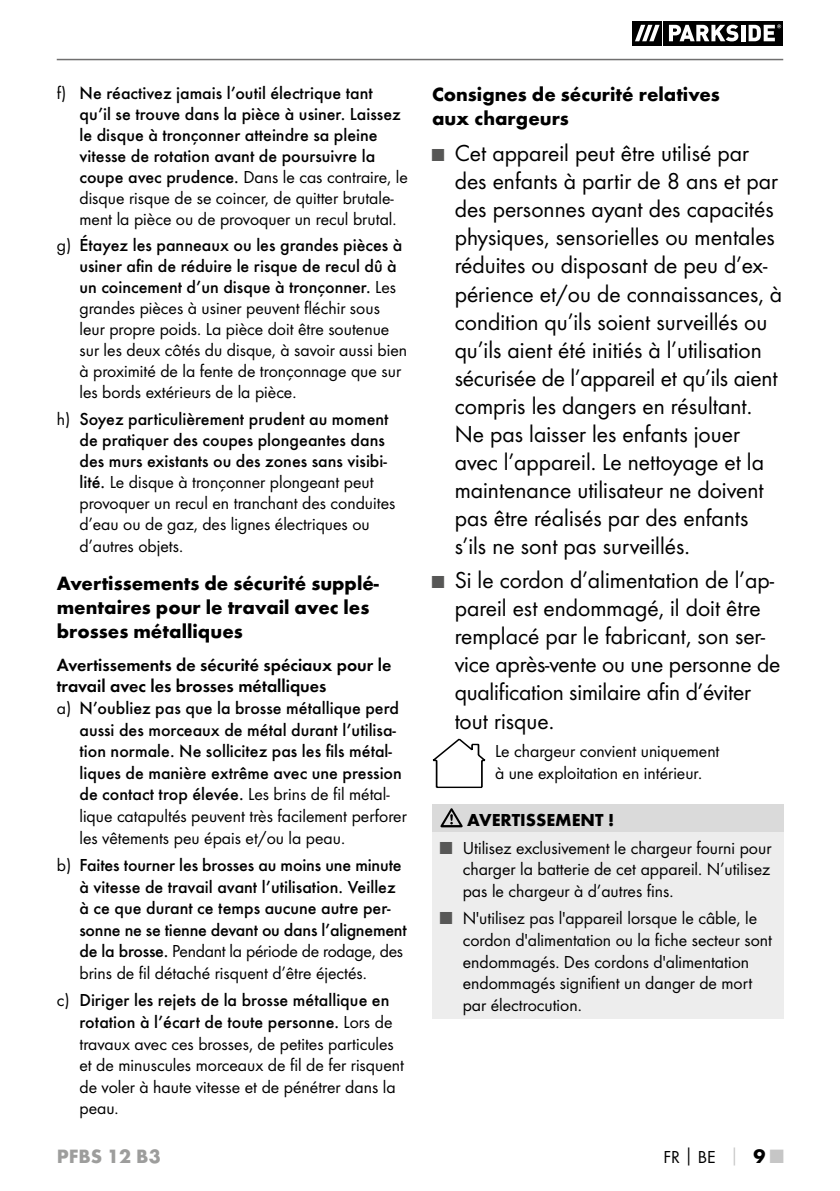
<style>
.page{position:relative;width:840px;height:1191px;background:#fff}
.page>*{position:absolute;margin:0;border:0;box-sizing:border-box;transform-origin:0 0}
.t1{font:24px/28px "Futura Boo";color:#000}
.t2{font:700 20px/24px "Futura";color:#000}
.t3{font:700 20px "Futura";color:#9d9d9c}
.t4{font:18px/21.6px "Futura Boo";color:#000}
.t5{font:500 18px/21.6px "Futura";color:#000}
.t6{font:18px/21.6px "Futura Dem";color:#000}
.t7{font:700 18px "Futura";color:#000}
.s1{font-family:"Futura Boo";font-weight:400}
.s2{font-family:"Futura";font-weight:500}
.s3{font-size:18px;color:#575756}
.s4{color:#575756}
.s5{font-family:"Futura";font-weight:700}
.s6{font-family:"Futura";font-weight:700;color:#c6c6c6}
.s7{font-family:"Futura";font-weight:700;font-size:20px}
.s8{font-family:"Futura";font-weight:700;font-size:20px;color:#c6c6c6}
</style>
<div class="page">
<hr style="left:57px;top:59px;width:725px;height:1px;background:#706f6f">
<svg style="left:661px;top:21px;width:1px;height:24px"></svg>
<svg style="left:632px;top:21px;width:29px;height:24px"></svg>
<svg style="left:663px;top:21px;width:119px;height:24px"></svg>
<svg style="left:634px;top:25px;width:25px;height:16px"></svg>
<svg style="left:668px;top:25px;width:70px;height:16px"></svg>
<svg style="left:740px;top:25px;width:4px;height:16px"></svg>
<svg style="left:748px;top:24px;width:32px;height:17px"></svg>
<svg style="left:432px;top:738px;width:54px;height:50px"></svg>
<div style="left:432px;top:804px;width:350px;height:28px;background:#dadada"></div>
<div style="left:432px;top:832px;width:350px;height:186px;background:#ededed"></div>
<svg style="left:440px;top:808px;width:22px;height:19px"></svg>
<p class="t5" style="left:79px;top:82px;width:322px;line-height:21px;text-indent:-23px"><span class="s1">f)</span> Ne réactivez jamais l’outil électrique tant qu’il se trouve dans la pièce à usiner. Laissez le disque à tronçonner atteindre sa pleine vitesse de rotation avant de poursuivre la</p>
<p class="t4" style="left:79px;top:166px;width:330px;line-height:21px"><span class="s2">coupe avec prudence.</span> Dans le cas contraire, le disque risque de se coincer, de quitter brutale&shy;ment la pièce ou de provoquer un recul brutal.</p>
<p class="t5" style="left:79px;top:235px;width:324px;line-height:21px;text-indent:-23px"><span class="s1">g)</span> Étayez les panneaux ou les grandes pièces à usiner afin de réduire le risque de recul dû à un coincement d’un disque à tronçonner. <span class="s1">Les</span></p>
<p class="t4" style="left:79px;top:298px;width:329px;line-height:21px">grandes pièces à usiner peuvent fléchir sous leur propre poids. La pièce doit être soutenue sur les deux côtés du disque, à savoir aussi bien à proximité de la fente de tronçonnage que sur les bords extérieurs de la pièce.</p>
<p class="t5" style="left:79px;top:408px;width:310px;line-height:21px;text-indent:-23px"><span class="s1">h)</span> Soyez particulièrement prudent au moment de pratiquer des coupes plongeantes dans des murs existants ou des zones sans visibi-</p>
<p class="t4" style="left:79px;top:471px;width:317px"><span class="s2">lité.</span> Le disque à tronçonner plongeant peut provoquer un recul en tranchant des conduites d’eau ou de gaz, des lignes électriques ou d’autres objets.</p>
<p class="t2" style="left:57px;top:571px;width:323px">Avertissements de sécurité supplé&shy;mentaires pour le travail avec les brosses métalliques</p>
<p class="t6" style="left:57px;top:654px;width:336px">Avertissements de sécurité spéciaux pour le travail avec les brosses métalliques</p>
<p class="t5" style="left:79px;top:697px;width:324px;text-indent:-23px"><span class="s1">a)</span> N’oubliez pas que la brosse métallique perd aussi des morceaux de métal durant l’utilisa&shy;tion normale. Ne sollicitez pas les fils métal&shy;liques de manière extrême avec une pression de contact trop élevée. <span class="s1">Les brins de fil métal-</span></p>
<p class="t4" style="left:79px;top:805px;width:328px">lique catapultés peuvent très facilement perforer les vêtements peu épais et/ou la peau.</p>
<p class="t5" style="left:79px;top:854px;width:328px;text-indent:-23px"><span class="s1">b)</span> Faites tourner les brosses au moins une minute à vitesse de travail avant l’utilisation. Veillez à ce que durant ce temps aucune autre per&shy;sonne ne se tienne devant ou dans l’alignement</p>
<p class="t4" style="left:79px;top:940px;width:325px"><span class="s2">de la brosse.</span> Pendant la période de rodage, des brins de fil détaché risquent d’être éjectés.</p>
<p class="t5" style="left:57px;top:989px;width:337px;text-align:right"><span class="s1">c)</span> Diriger les rejets de la brosse métallique en rotation à l’écart de toute personne. <span class="s1">Lors de</span></p>
<p class="t4" style="left:79px;top:1032px;width:326px">travaux avec ces brosses, de petites particules et de minuscules morceaux de fil de fer risquent de voler à haute vitesse et de pénétrer dans la peau.</p>
<p class="t2" style="left:432px;top:82px;width:289px">Consignes de sécurité relatives aux chargeurs</p>
<p class="t1" style="left:454px;top:139px;width:329px;text-indent:-23px"><span class="s3">■</span> Cet appareil peut être utilisé par des enfants à partir de 8 ans et par des personnes ayant des capacités physiques, sensorielles ou mentales réduites ou disposant de peu d’ex&shy;périence et/ou de connaissances, à condition qu’ils soient surveillés ou qu’ils aient été initiés à l’utilisation sécurisée de l’appareil et qu’ils aient compris les dangers en résultant.<br>Ne pas laisser les enfants jouer avec l’appareil. Le nettoyage et la maintenance utilisateur ne doivent pas être réalisés par des enfants s’ils ne sont pas surveillés.</p>
<h1 class="t1" style="left:454px;top:566px;width:327px;text-indent:-23px"><span class="s3">■</span> Si le cordon d’alimentation de l’ap&shy;pareil est endommagé, il doit être remplacé par le fabricant, son ser&shy;vice après-vente ou une personne de qualification similaire afin d’éviter tout risque.</h1>
<p class="t4" style="left:494px;top:740px;width:226px">Le chargeur convient uniquement à une exploitation en intérieur.</p>
<p class="t7" style="left:467px;top:808px;width:148px">AVERTISSEMENT !</p>
<p class="t4" style="left:462px;top:837px;width:310px;text-align:justify;text-indent:-23px"><span class="s4">■</span> Utilisez exclusivement le chargeur fourni pour charger la batterie de cet appareil. N’utilisez pas le chargeur à d’autres fins.</p>
<p class="t4" style="left:462px;top:907px;width:311px;text-indent:-23px"><span class="s4">■</span> N'utilisez pas l'appareil lorsque le câble, le cordon d'alimentation ou la fiche secteur sont endommagés. Des cordons d'alimentation endommagés signifient un danger de mort par électrocution.</p>
<p class="t3" style="left:57px;top:1143px;width:105px">PFBS 12 B3</p>
<p class="t4" style="left:663px;top:1145px;width:121px">FR<span class="s5">│</span>BE <span class="s6">│</span> <span class="s7">9</span> <span class="s8">■</span></p>
</div>
